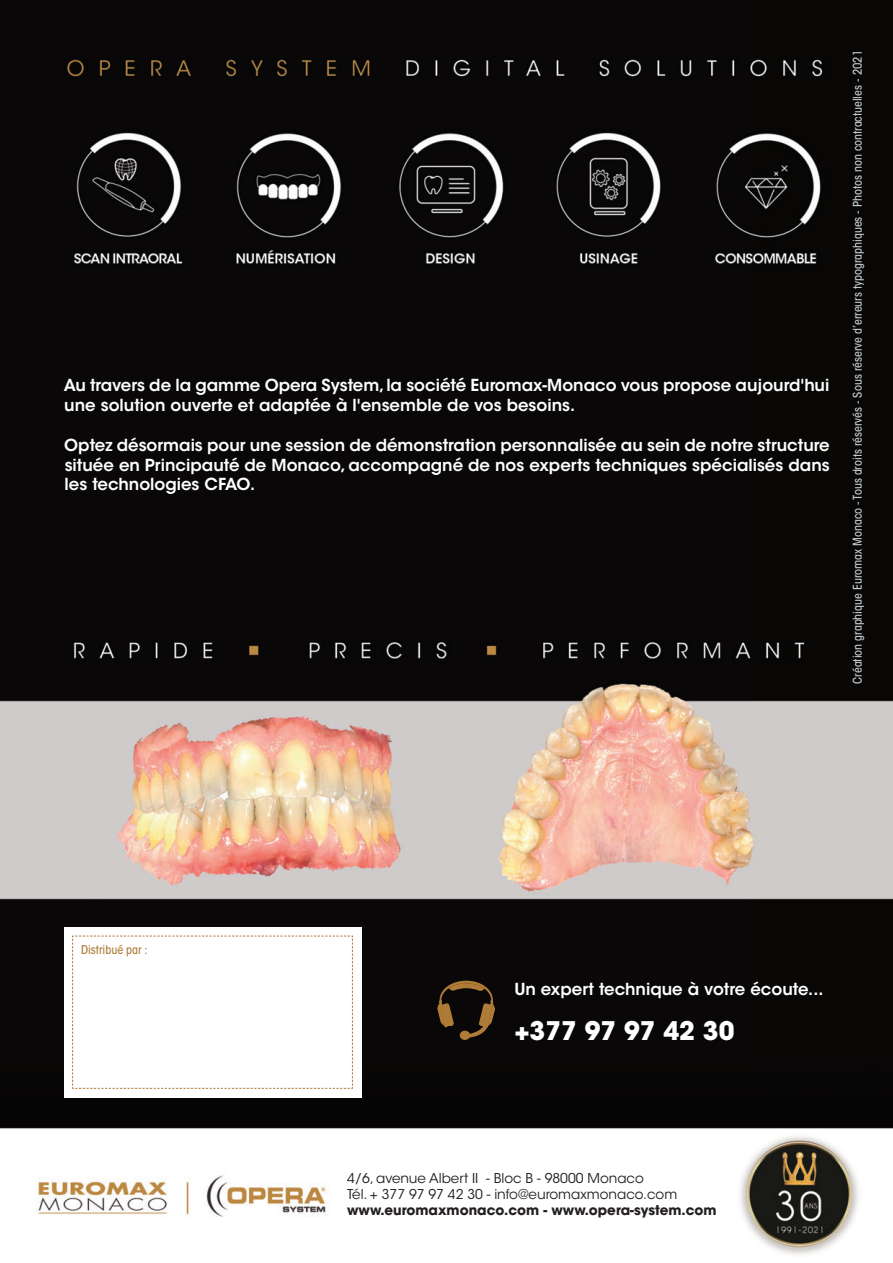
<style>
.page{position:relative;width:893px;height:1263px;background:#fff}
.page>*{position:absolute;margin:0;border:0;box-sizing:border-box;transform-origin:0 0}
.t1{font:700 25.5px "ITC Avant Garde Std";color:#fff}
.t2{font:600 16.5px/19.8px "ITC Avant Garde Std";color:#fff}
.t3{font:13.5px/16.2px "ITC Avant Garde Std";color:#231f20}
.t4{font:500 condensed 12px "ITC Avant Garde Std";color:#c1ccd3}
.t5{font:500 condensed 12px "ITC Avant Garde Std";color:#af7c37}
.s1{font-weight:700}
</style>
<div class="page">
<img style="left:0;top:0;width:893px;height:1255px">
<svg style="left:460px;top:1031px;width:10px;height:9px"></svg>
<svg style="left:437px;top:981px;width:58px;height:57px"></svg>
<div style="left:64px;top:927px;width:297px;height:170px;background:#fff"></div>
<svg style="left:72px;top:935px;width:281px;height:154px"></svg>
<p class="t2" style="left:64px;top:375px;width:767px">Au travers de la gamme Opera System,la société Euromax-Monaco vous propose aujourd'hui une solution ouverte et adaptée à l'ensemble de vos besoins.</p>
<p class="t2" style="left:64px;top:435px;width:767px;text-align:justify">Optez désormais pour une session de démonstration personnalisée au sein de notre structure située en Principauté de Monaco, accompagné de nos experts techniques spécialisés dans les technologies CFAO.</p>
<p class="t4" style="left:850px;top:683px;width:635px;rotate:-90deg">Création graphique Euromax Monaco - Tous droits réservés - Sous réserve d’erreurs typographiques - Photos non contractuelles - 2021</p>
<p class="t5" style="left:81px;top:942px;width:68px">Distribué par :</p>
<p class="t2" style="left:514px;top:979px;width:311px">Un expert technique à votre écoute...</p>
<p class="t1" style="left:514px;top:1014px;width:222px">+377 97 97 42 30</p>
<p class="t3" style="left:347px;top:1170px;width:371px">4/6, avenue Albert II - Bloc B - 98000 Monaco<br>Tél. + 377 97 97 42 30 - info@euromaxmonaco.com <span class="s1">www.euromaxmonaco.com - www.opera-system.com</span></p>
</div>
